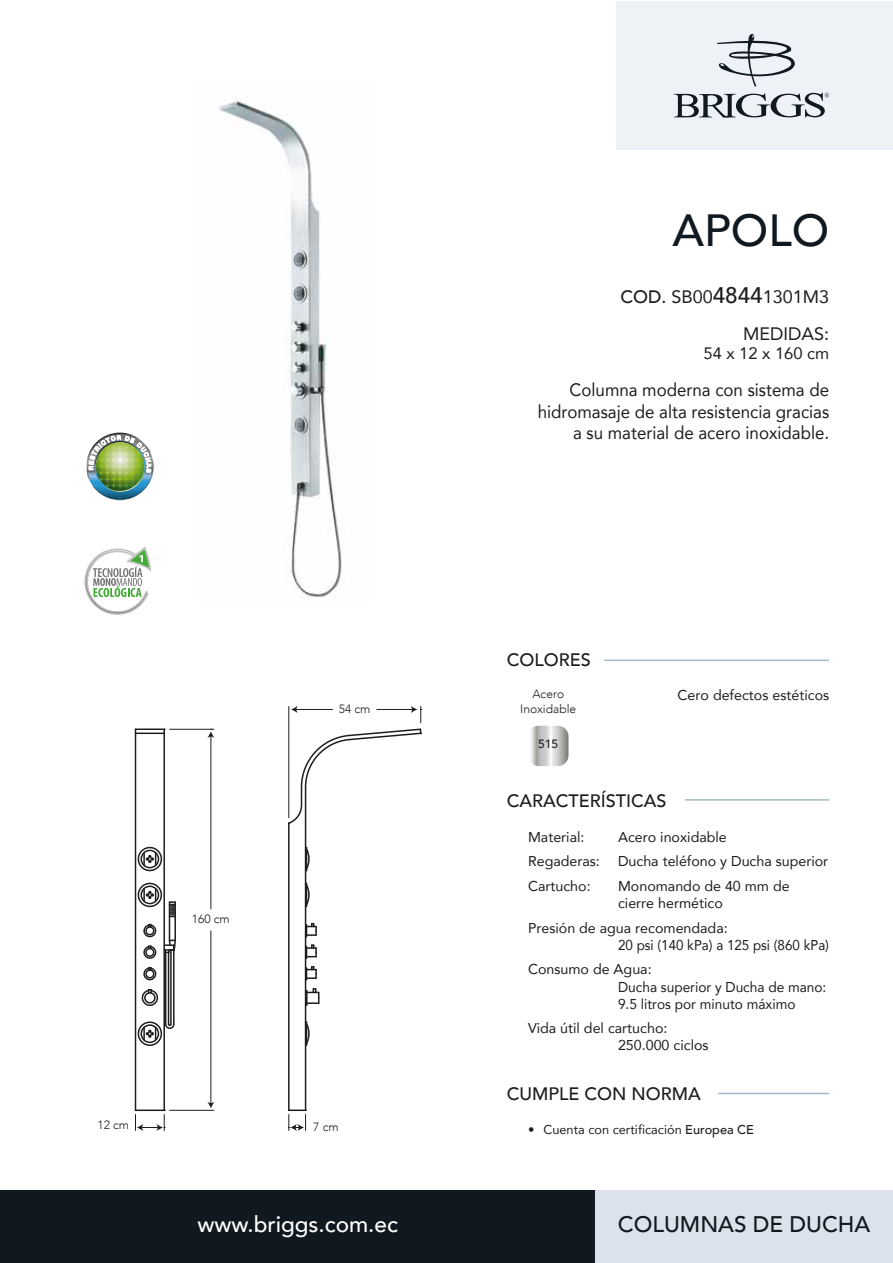
<style>
.page{position:relative;width:893px;height:1263px;background:#fff}
.page>*{position:absolute;margin:0;border:0;box-sizing:border-box;transform-origin:0 0}
.t1{font:500 45px "Avenir";color:#101820}
.t2{font:500 22.5px "Avenir";color:#fff}
.t3{font:500 22.5px "Avenir";color:#101820}
.t4{font:18px/21.6px "Avenir";color:#1d1d1b;text-align:right;scale:.94 1}
.t5{font:500 18px "Avenir";color:#1d1d1b}
.t6{font:18px/36.6px "Avenir";color:#1d1d1b;text-align:right}
.t7{font:16.5px "Avenir";color:#1d1d1b}
.t8{font:14.25px/17.1px "Avenir";color:#1d1d1b}
.t9{font:12.75px "Avenir";color:#1d1d1b}
.t10{font:300 12px "Avenir";color:#1d1d1b}
.t11{font:500 12px "Avenir";color:#1d1d1b}
.s1{font-weight:500}
.s2{font-weight:500;font-size:22.5px}
</style>
<div class="page">
<img style="left:218px;top:100px;width:126px;height:498px">
<img style="left:86px;top:433px;width:68px;height:67px">
<svg style="left:84px;top:546px;width:68px;height:69px"></svg>
<div style="left:0;top:1191px;width:893px;height:72px;background:#101820"></div>
<div style="left:595px;top:1191px;width:298px;height:72px;background:#dce2eb"></div>
<div style="left:617px;top:1px;width:276px;height:149px;background:#eef1f5"></div>
<hr style="left:718px;top:1093px;width:111px;height:1px;background:#a4bbc3">
<hr style="left:685px;top:799px;width:144px;height:2px;background:#a4bbc3">
<hr style="left:604px;top:660px;width:225px;height:1px;background:#a4bbc3">
<svg style="left:674px;top:93px;width:155px;height:24px"></svg>
<svg style="left:717px;top:33px;width:78px;height:54px"></svg>
<svg style="left:531px;top:726px;width:37px;height:40px"></svg>
<hr style="left:135px;top:729px;width:1px;height:381px;background:#1d1d1b">
<hr style="left:135px;top:1109px;width:29px;height:2px;background:#1d1d1b">
<hr style="left:163px;top:729px;width:2px;height:381px;background:#1d1d1b">
<hr style="left:135px;top:732px;width:29px;height:2px;background:#1d1d1b">
<hr style="left:135px;top:728px;width:29px;height:2px;background:#1d1d1b">
<div style="left:138px;top:847px;width:24px;height:24px;border:2px solid #1d1d1b;border-radius:50%"></div>
<div style="left:140px;top:850px;width:19px;height:18px;border:2px solid #1d1d1b;border-radius:50%"></div>
<svg style="left:143px;top:853px;width:13px;height:12px"></svg>
<div style="left:138px;top:883px;width:24px;height:24px;border:2px solid #1d1d1b;border-radius:50%"></div>
<div style="left:140px;top:885px;width:19px;height:19px;border:2px solid #1d1d1b;border-radius:50%"></div>
<svg style="left:143px;top:888px;width:13px;height:13px"></svg>
<div style="left:138px;top:1021px;width:24px;height:25px;border:2px solid #1d1d1b;border-radius:50%"></div>
<div style="left:140px;top:1024px;width:19px;height:19px;border:2px solid #1d1d1b;border-radius:50%"></div>
<svg style="left:143px;top:1027px;width:13px;height:13px"></svg>
<svg style="left:143px;top:923px;width:13px;height:14px"></svg>
<svg style="left:143px;top:945px;width:13px;height:14px"></svg>
<svg style="left:143px;top:966px;width:13px;height:14px"></svg>
<svg style="left:142px;top:989px;width:16px;height:17px"></svg>
<hr style="left:169px;top:902px;width:1px;height:38px;background:#1d1d1b">
<hr style="left:174px;top:902px;width:2px;height:38px;background:#1d1d1b">
<svg style="left:169px;top:901px;width:7px;height:16px"></svg>
<hr style="left:165px;top:952px;width:1px;height:72px;background:#1d1d1b">
<hr style="left:168px;top:952px;width:1px;height:72px;background:#1d1d1b">
<svg style="left:165px;top:939px;width:11px;height:14px"></svg>
<hr style="left:170px;top:950px;width:2px;height:74px;background:#1d1d1b">
<hr style="left:173px;top:950px;width:2px;height:74px;background:#1d1d1b">
<svg style="left:165px;top:1023px;width:10px;height:6px"></svg>
<hr style="left:170px;top:1110px;width:44px;height:1px;background:#1d1d1b">
<hr style="left:170px;top:729px;width:44px;height:1px;background:#1d1d1b">
<hr style="left:210px;top:736px;width:1px;height:173px;background:#1d1d1b">
<hr style="left:210px;top:931px;width:1px;height:173px;background:#1d1d1b">
<svg style="left:207px;top:1102px;width:7px;height:6px"></svg>
<svg style="left:135px;top:1110px;width:30px;height:21px"></svg>
<svg style="left:207px;top:729px;width:7px;height:9px"></svg>
<hr style="left:288px;top:823px;width:2px;height:287px;background:#1d1d1b">
<hr style="left:305px;top:787px;width:1px;height:323px;background:#1d1d1b">
<svg style="left:288px;top:1109px;width:19px;height:22px"></svg>
<svg style="left:288px;top:706px;width:134px;height:119px"></svg>
<svg style="left:304px;top:847px;width:6px;height:24px"></svg>
<svg style="left:304px;top:883px;width:6px;height:24px"></svg>
<svg style="left:304px;top:1021px;width:6px;height:25px"></svg>
<svg style="left:306px;top:923px;width:11px;height:14px"></svg>
<svg style="left:306px;top:944px;width:11px;height:15px"></svg>
<svg style="left:306px;top:966px;width:11px;height:14px"></svg>
<svg style="left:306px;top:988px;width:13px;height:18px"></svg>
<p class="t10" style="left:339px;top:701px;width:33px">54 cm</p>
<p class="t10" style="left:192px;top:912px;width:39px">160 cm</p>
<p class="t10" style="left:98px;top:1118px;width:33px">12 cm</p>
<p class="t10" style="left:313px;top:1119px;width:27px">7 cm</p>
<h2 class="t2" style="left:197px;top:1204px;width:202px">www.briggs.com.ec</h2>
<h1 class="t1" style="left:673px;top:191px;width:158px">APOLO</h1>
<p class="t6" style="left:620px;top:278px;width:210px"><span class="s1">COD.</span> SB00<span class="s2">4844</span>1301M3<br>MEDIDAS:</p>
<p class="t7" style="left:703px;top:340px;width:127px">54 x 12 x 160 cm</p>
<p class="t4" style="left:538px;top:378px;width:312px">Columna moderna con sistema de hidromasaje de alta resistencia gracias a su material de acero inoxidable.</p>
<p class="t5" style="left:507px;top:644px;width:85px">COLORES</p>
<p class="t10" style="left:532px;top:687px;width:33px">Acero</p>
<p class="t8" style="left:678px;top:686px;width:153px">Cero defectos estéticos</p>
<p class="t10" style="left:520px;top:701px;width:58px">Inoxidable</p>
<p class="t11" style="left:538px;top:734px;width:22px">515</p>
<p class="t5" style="left:507px;top:785px;width:161px">CARACTERÍSTICAS</p>
<p class="t8" style="left:528px;top:828px;width:58px">Material:</p>
<p class="t8" style="left:618px;top:828px;width:110px">Acero inoxidable</p>
<p class="t8" style="left:528px;top:852px;width:73px">Regaderas:</p>
<p class="t8" style="left:618px;top:852px;width:212px">Ducha teléfono y Ducha superior</p>
<p class="t8" style="left:528px;top:877px;width:64px">Cartucho:</p>
<p class="t8" style="left:618px;top:877px;width:173px">Monomando de 40 mm de cierre hermético</p>
<p class="t8" style="left:618px;top:919px;width:212px;text-indent:-90px">Presión de agua recomendada:<br>20 psi (140 kPa) a 125 psi (860 kPa)</p>
<p class="t8" style="left:618px;top:960px;width:210px;text-indent:-90px">Consumo de Agua:<br>Ducha superior y Ducha de mano:<br>9.5 litros por minuto máximo</p>
<p class="t8" style="left:618px;top:1019px;width:92px;text-indent:-90px">Vida útil del cartucho:<br>250.000 ciclos</p>
<p class="t5" style="left:507px;top:1078px;width:195px">CUMPLE CON NORMA</p>
<p class="t9" style="left:528px;top:1120px;width:227px">• Cuenta con certificación <span class="s1">Europea CE</span></p>
<h2 class="t3" style="left:618px;top:1204px;width:254px">COLUMNAS DE DUCHA</h2>
</div>
